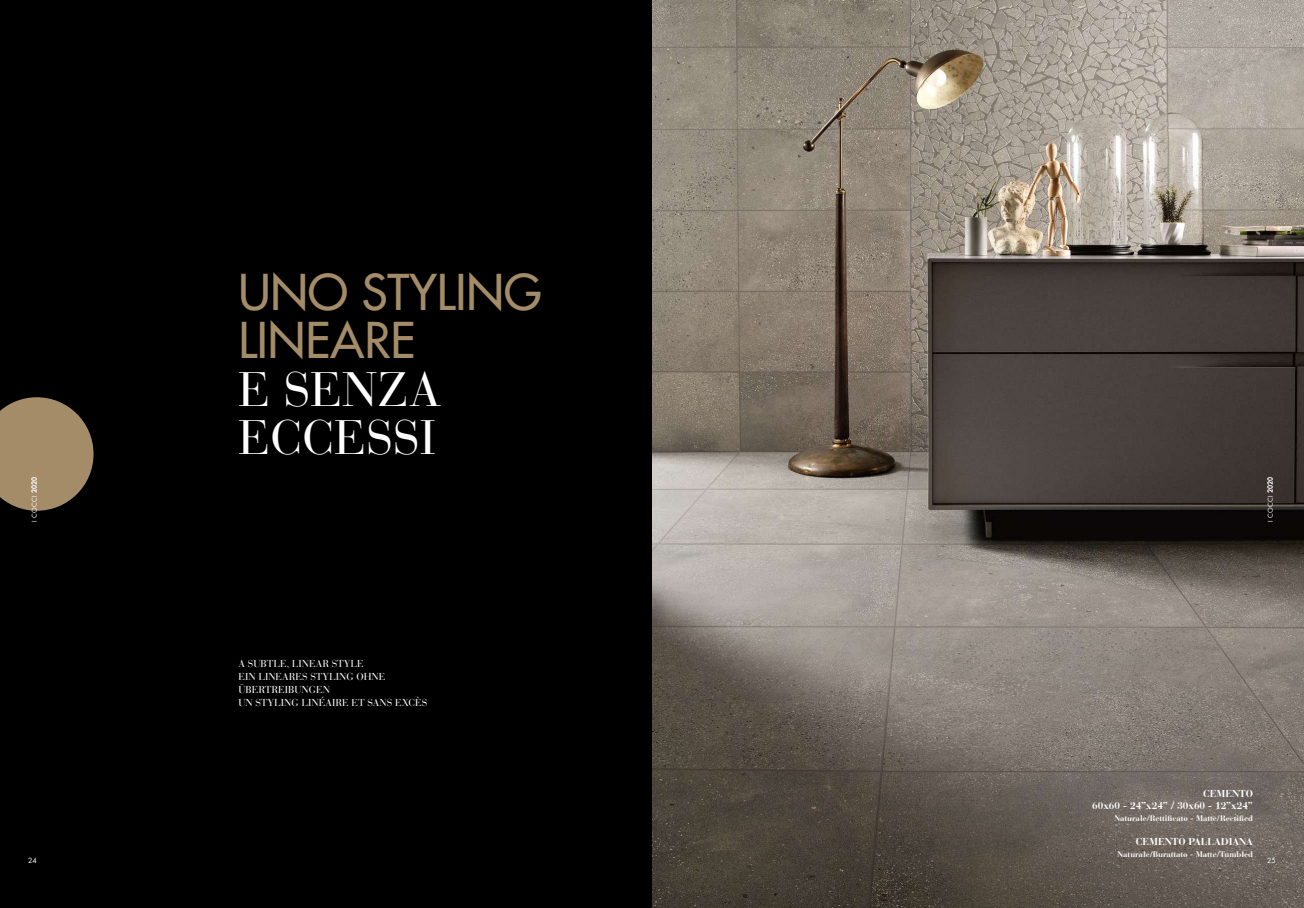
<style>
.page{position:relative;width:1304px;height:908px;background:#fff}
.page>*{position:absolute;margin:0;border:0;box-sizing:border-box;transform-origin:0 0}
.t1{font:500 48px/48px "Futura Std";color:#a38c67}
.t2{font:48px/48px "Bauer Bodoni Std";color:#fff}
.t3{font:10px/13px "Bauer Bodoni Std";color:#fff}
.t4{font:700 10px/12px "Bauer Bodoni Std";color:#fff;text-align:right}
.t5{font:700 8px "Bauer Bodoni Std";color:#fff}
.t6{font:7px "Futura Std";color:#fff}
.t7{font:6.5px "Futura Std";letter-spacing:.025em;color:#fff}
.s1{font-weight:800;font-size:7px}
</style>
<div class="page">
<img style="left:652px;top:0;width:652px;height:907px">
<div style="left:0;top:0;width:652px;height:907px;background:#000"></div>
<svg style="left:0;top:397px;width:94px;height:113px;background:#897556"></svg>
<h1 class="t1" style="left:238px;top:268px;width:305px">UNO STYLING<br>LINEARE</h1>
<h1 class="t2" style="left:238px;top:366px;width:204px">E SENZA<br>ECCESSI</h1>
<p class="t7" style="left:30px;top:521px;width:46px;rotate:-90deg">I COCCI <span class="s1">2020</span></p>
<p class="t7" style="left:1266px;top:521px;width:46px;rotate:-90deg">I COCCI <span class="s1">2020</span></p>
<p class="t3" style="left:238px;top:657px;width:191px">A SUBTLE, LINEAR STYLE<br>EIN LINEARES STYLING OHNE<br>ÜBERTREIBUNGEN<br>UN STYLING LINÉAIRE ET SANS EXCÈS</p>
<p class="t4" style="left:1092px;top:787px;width:162px">CEMENTO<br>60x60 - 24”x24” / 30x60 - 12”x24”</p>
<p class="t5" style="left:1114px;top:812px;width:140px">Naturale/Rettificato - Matte/Rectified</p>
<p class="t4" style="left:1136px;top:835px;width:119px">CEMENTO PALLADIANA</p>
<p class="t5" style="left:1117px;top:848px;width:137px">Naturale/Burattato - Matte/Tumbled</p>
<p class="t6" style="left:28px;top:855px;width:10px">24</p>
<p class="t6" style="left:1267px;top:855px;width:10px">25</p>
</div>
